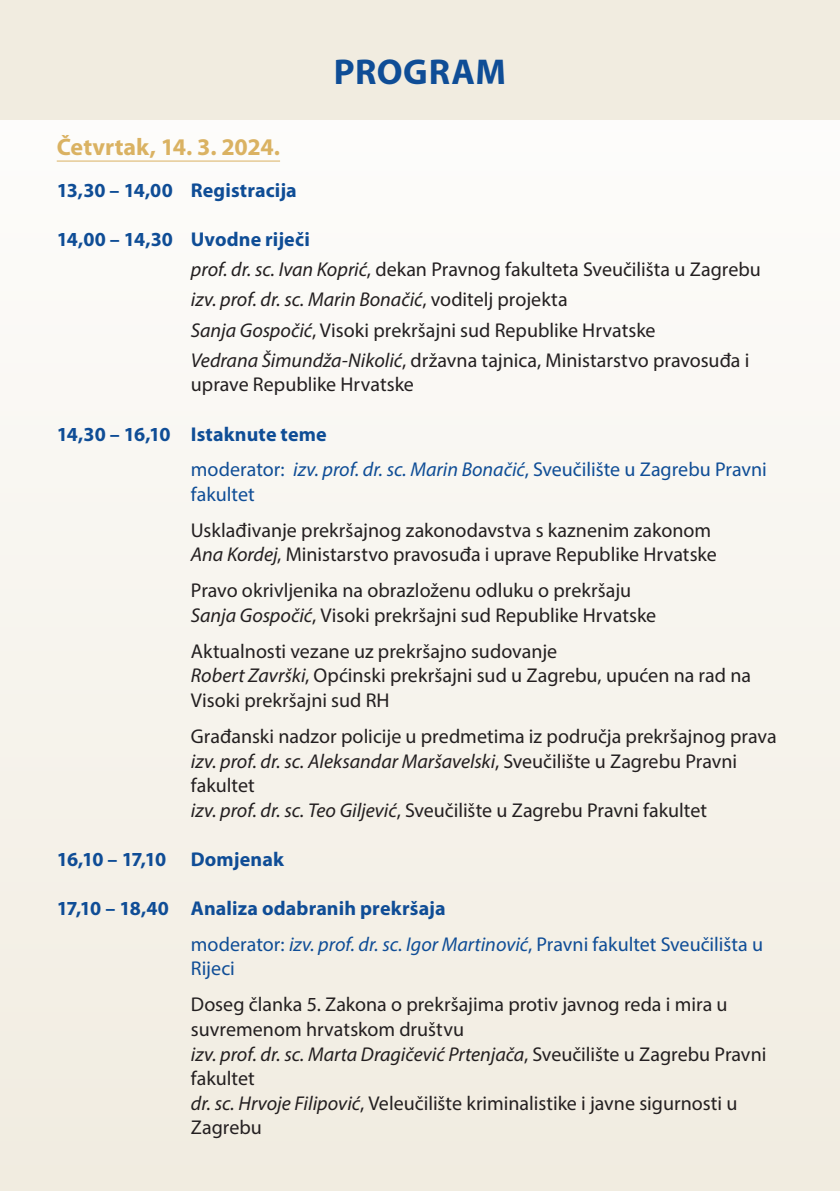
<style>
.page{position:relative;width:840px;height:1191px;background:#fff}
.page>*{position:absolute;margin:0;border:0;box-sizing:border-box;transform-origin:0 0}
.t1{font:700 36px "Myriad Pro";letter-spacing:.015em;color:#0f4d96}
.t2{font:700 24px "Myriad Pro";letter-spacing:-.005em;color:#dab262}
.t3{font:20px/24.6px "Myriad Pro";color:#231f20}
.t4{font:20px/36px "Myriad Pro";color:#0f4d96}
.t5{font:700 20px "Myriad Pro";letter-spacing:.005em;color:#0f4d96}
.s1{font-weight:700;color:#0f4d96}
.s2{font-style:italic}
.s3{font-weight:700}
</style>
<div class="page">
<div style="left:0;top:0;width:839px;height:1191px;background:linear-gradient(to right,#f7f4ed,#f7f4ed)"></div>
<div style="left:0;top:0;width:839px;height:119px;background:#f1ece0"></div>
<hr style="left:57px;top:161px;width:223px;height:1px;background:#dab262">
<h1 class="t1" style="left:334px;top:51px;width:173px">PROGRAM</h1>
<p class="t2" style="left:57px;top:133px;width:225px">Četvrtak, 14. 3. 2024.</p>
<p class="t5" style="left:57px;top:179px;width:241px">13,30 – 14,00 Registracija</p>
<p class="t3" style="left:191px;top:224px;width:571px;line-height:30.2px;text-indent:-134px"><span class="s1">14,00 – 14,30 Uvodne riječi<br></span><span class="s2">prof. dr. sc. Ivan Koprić</span>, dekan Pravnog fakulteta Sveučilišta u Zagrebu <span class="s2">izv. prof. dr. sc. Marin Bonačić</span>, voditelj projekta<br><span class="s2">Sanja Gospočić</span>, Visoki prekršajni sud Republike Hrvatske<br><span class="s2">Vedrana Šimundža-Nikolić</span>, državna tajnica, Ministarstvo pravosuđa i</p>
<p class="t3" style="left:191px;top:372px;width:224px">uprave Republike Hrvatske</p>
<p class="t4" style="left:191px;top:415px;width:577px;text-indent:-134px"><span class="s3">14,30 – 16,10 Istaknute teme<br></span>moderator: <span class="s2">izv. prof. dr. sc. Marin Bonačić</span>, Sveučilište u Zagrebu Pravni</p>
<p class="t4" style="left:191px;top:476px;width:65px">fakultet</p>
<p class="t3" style="left:191px;top:517px;width:527px">Usklađivanje prekršajnog zakonodavstva s kaznenim zakonom<br><span class="s2">Ana Kordej</span>, Ministarstvo pravosuđa i uprave Republike Hrvatske</p>
<p class="t3" style="left:191px;top:578px;width:466px">Pravo okrivljenika na obrazloženu odluku o prekršaju<br><span class="s2">Sanja Gospočić</span>, Visoki prekršajni sud Republike Hrvatske</p>
<p class="t3" style="left:191px;top:638px;width:561px">Aktualnosti vezane uz prekršajno sudovanje<br><span class="s2">Robert Završki</span>, Općinski prekršajni sud u Zagrebu, upućen na rad na<br>Visoki prekršajni sud RH</p>
<p class="t3" style="left:191px;top:723px;width:587px">Građanski nadzor policije u predmetima iz područja prekršajnog prava <span class="s2">izv. prof. dr. sc. Aleksandar Maršavelski</span>, Sveučilište u Zagrebu Pravni fakultet<br><span class="s2">izv. prof. dr. sc. Teo Giljević</span>, Sveučilište u Zagrebu Pravni fakultet</p>
<p class="t5" style="left:57px;top:848px;width:228px">16,10 – 17,10 Domjenak</p>
<p class="t4" style="left:191px;top:890px;width:573px;text-indent:-134px"><span class="s3">17,10 – 18,40 Analiza odabranih prekršaja<br></span>moderator: <span class="s2">izv. prof. dr. sc. Igor Martinović</span>, Pravni fakultet Sveučilišta u</p>
<p class="t4" style="left:191px;top:950px;width:46px">Rijeci</p>
<p class="t3" style="left:191px;top:992px;width:576px">Doseg članka 5. Zakona o prekršajima protiv javnog reda i mira u suvremenom hrvatskom društvu<br><span class="s2">izv. prof. dr. sc. Marta Dragičević Prtenjača</span>, Sveučilište u Zagrebu Pravni fakultet<br><span class="s2">dr. sc. Hrvoje Filipović</span>, Veleučilište kriminalistike i javne sigurnosti u Zagrebu</p>
</div>
